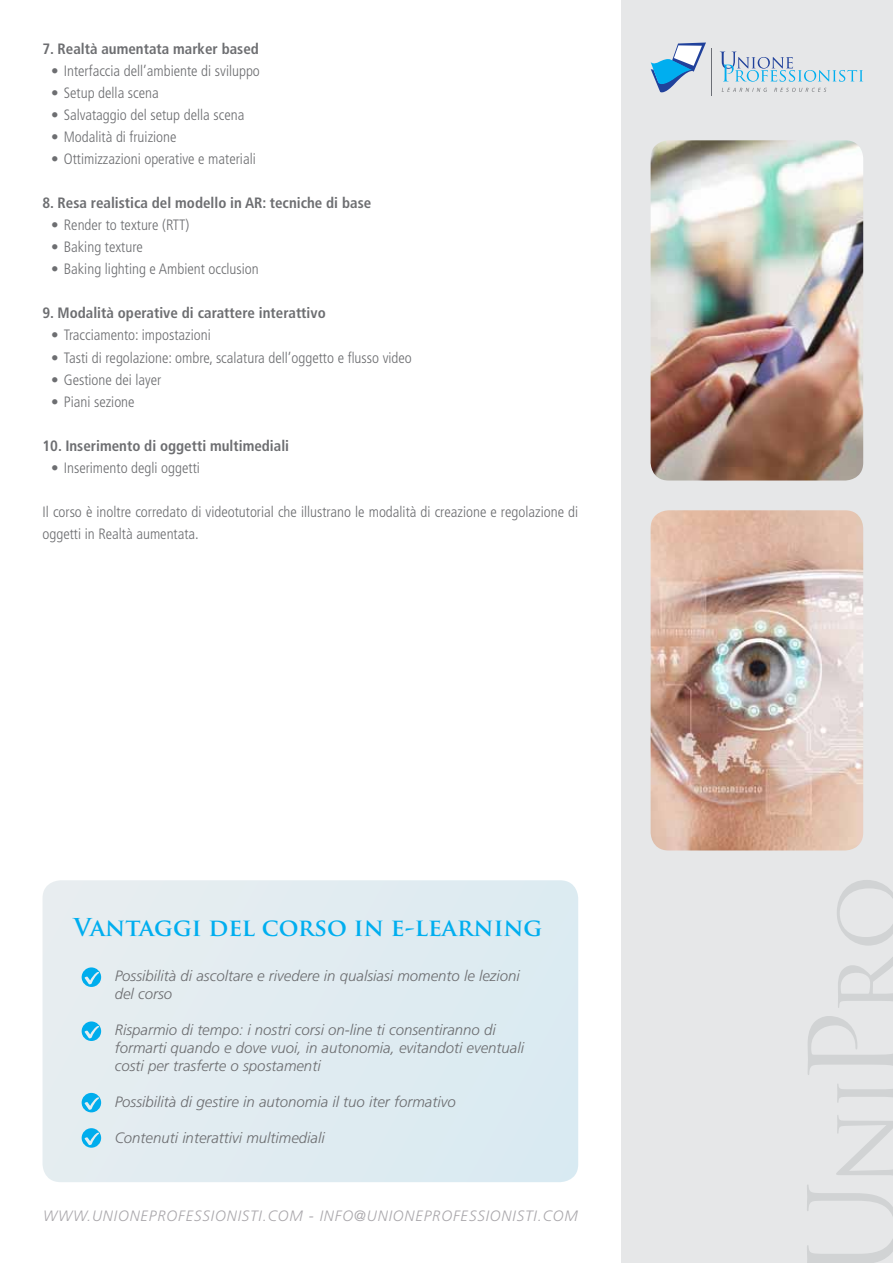
<style>
.page{position:relative;width:893px;height:1263px;background:#fff}
.page>*{position:absolute;margin:0;border:0;box-sizing:border-box;transform-origin:0 0}
.t1{font:700 24px "Trajan Pro";color:#00aeef}
.t2{font:300 condensed 15px/22px "Frutiger";color:#6d6e71}
.t3{font:italic 300 15px/18px "Frutiger";color:#6d6e71}
.t4{font:700 condensed 15px "Frutiger";color:#6d6e71}
.t5{font:italic 300 15px "Frutiger";letter-spacing:.06em;color:#aaa8ac}
</style>
<div class="page">
<div style="left:621px;top:0;width:272px;height:1263px;background:#e6e7e8"></div>
<svg style="left:807px;top:1115px;width:86px;height:148px"></svg>
<svg style="left:837px;top:1084px;width:56px;height:19px"></svg>
<svg style="left:808px;top:1016px;width:85px;height:59px"></svg>
<svg style="left:837px;top:880px;width:56px;height:128px"></svg>
<svg style="left:651px;top:43px;width:55px;height:49px"></svg>
<hr style="left:712px;top:48px;width:1px;height:47px;background:#6c6f76">
<svg style="left:721px;top:52px;width:142px;height:30px"></svg>
<svg style="left:722px;top:88px;width:45px;height:4px"></svg>
<svg style="left:774px;top:88px;width:52px;height:4px"></svg>
<div style="left:43px;top:880px;width:535px;height:302px;background:#e1ebf1;border-radius:18px"></div>
<svg style="left:82px;top:967px;width:19px;height:20px"></svg>
<svg style="left:82px;top:1021px;width:19px;height:20px"></svg>
<svg style="left:82px;top:1093px;width:19px;height:19px"></svg>
<svg style="left:82px;top:1128px;width:19px;height:20px"></svg>
<img style="left:651px;top:510px;width:212px;height:340px">
<img style="left:651px;top:140px;width:212px;height:340px">
<p class="t4" style="left:43px;top:40px;width:218px">7. Realtà aumentata marker based</p>
<p class="t2" style="left:51px;top:60px;width:210px">• Interfaccia dell’ambiente di sviluppo</p>
<p class="t2" style="left:51px;top:82px;width:109px">• Setup della scena</p>
<p class="t2" style="left:51px;top:104px;width:195px">• Salvataggio del setup della scena</p>
<p class="t2" style="left:51px;top:126px;width:127px">• Modalità di fruizione</p>
<p class="t2" style="left:51px;top:148px;width:206px">• Ottimizzazioni operative e materiali</p>
<p class="t4" style="left:43px;top:194px;width:330px">8. Resa realistica del modello in AR: tecniche di base</p>
<p class="t2" style="left:51px;top:214px;width:140px">• Render to texture (RTT)</p>
<p class="t2" style="left:51px;top:236px;width:93px">• Baking texture</p>
<p class="t2" style="left:51px;top:258px;width:209px">• Baking lighting e Ambient occlusion</p>
<p class="t4" style="left:43px;top:304px;width:285px">9. Modalità operative di carattere interattivo</p>
<p class="t2" style="left:51px;top:324px;width:161px">• Tracciamento: impostazioni</p>
<p class="t2" style="left:51px;top:346px;width:362px">• Tasti di regolazione: ombre, scalatura dell’oggetto e flusso video</p>
<p class="t2" style="left:51px;top:369px;width:112px">• Gestione dei layer</p>
<p class="t2" style="left:51px;top:391px;width:85px">• Piani sezione</p>
<p class="t4" style="left:43px;top:437px;width:248px">10. Inserimento di oggetti multimediali</p>
<p class="t2" style="left:51px;top:457px;width:150px">• Inserimento degli oggetti</p>
<p class="t2" style="left:43px;top:501px;width:537px">Il corso è inoltre corredato di videotutorial che illustrano le modalità di creazione e regolazione di oggetti in Realtà aumentata.</p>
<h1 class="t1" style="left:74px;top:912px;width:470px">Vantaggi del corso in e-learning</h1>
<p class="t3" style="left:115px;top:967px;width:407px">Possibilità di ascoltare e rivedere in qualsiasi momento le lezioni del corso</p>
<p class="t3" style="left:115px;top:1021px;width:411px">Risparmio di tempo: i nostri corsi on-line ti consentiranno di formarti quando e dove vuoi, in autonomia, evitandoti eventuali costi per trasferte o spostamenti</p>
<p class="t3" style="left:115px;top:1093px;width:342px">Possibilità di gestire in autonomia il tuo iter formativo</p>
<p class="t3" style="left:115px;top:1129px;width:211px">Contenuti interattivi multimediali</p>
<p class="t5" style="left:43px;top:1207px;width:536px">www.unioneprofessionisti.com - info@unioneprofessionisti.com</p>
</div>
